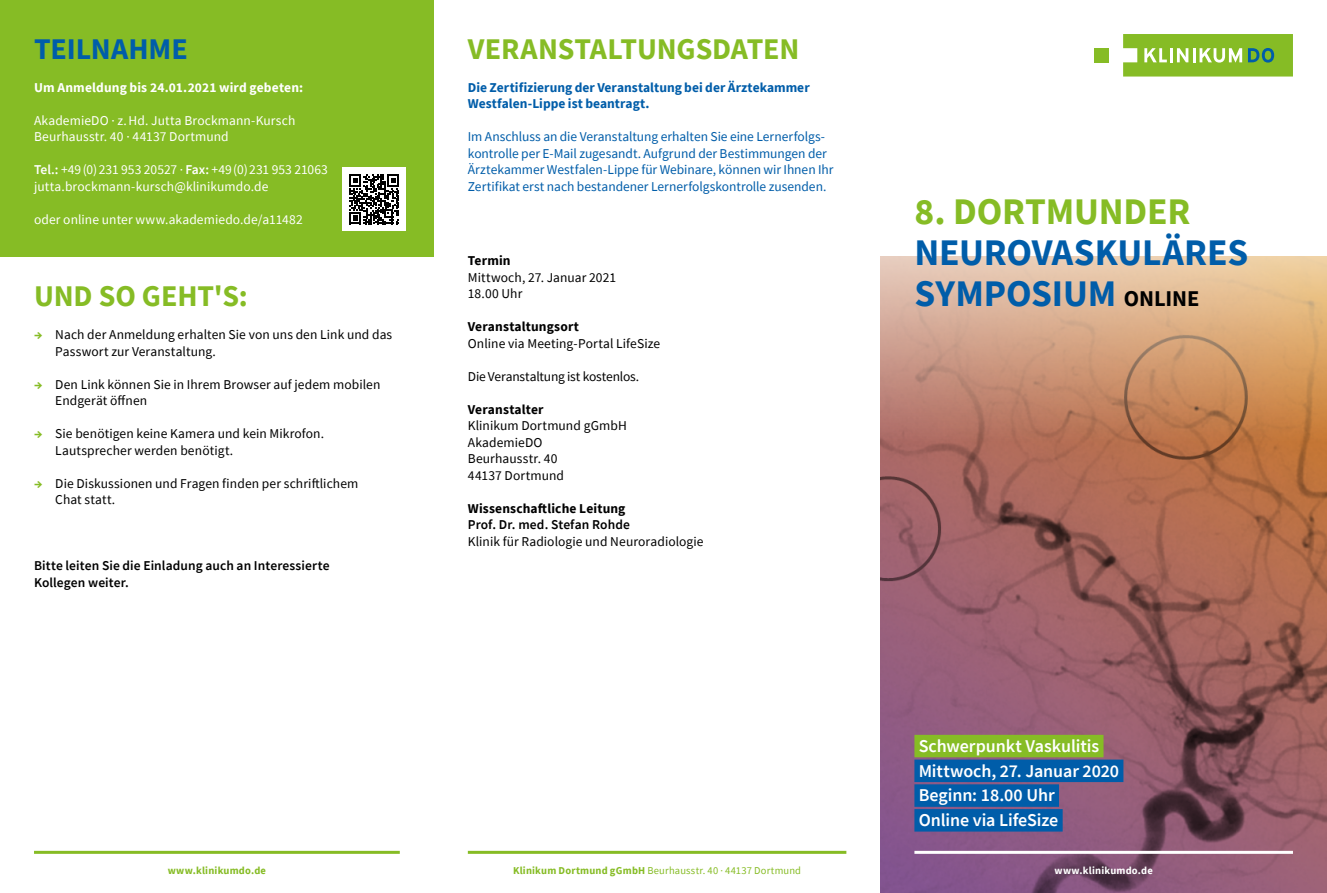
<style>
.page{position:relative;width:1327px;height:893px;background:#fff}
.page>*{position:absolute;margin:0;border:0;box-sizing:border-box;transform-origin:0 0}
.t1{font:700 37.5px/41.2px "Source Sans Pro";letter-spacing:-.005em;color:#005da9}
.t2{font:700 37.5px "Source Sans Pro";letter-spacing:-.005em;color:#86bc25}
.t3{font:700 30px "Source Sans Pro";letter-spacing:-.005em;color:#86bc25}
.t4{font:700 30px "Source Sans Pro";letter-spacing:-.005em;color:#005da9}
.t5{font:600 18px/24.8px "Source Sans Pro";letter-spacing:-.005em;color:#fff}
.t6{font:13.5px/16.5px "Source Sans Pro";letter-spacing:.005em;color:#000}
.t7{font:13.5px/16.5px "Source Sans Pro";color:#005da9}
.t8{font:13.5px/16.5px "Source Sans Pro";letter-spacing:.005em;color:#fff}
.t9{font:600 13.5px/16.5px "Source Sans Pro";letter-spacing:.005em;color:#000}
.t10{font:700 13.5px/16.5px "Source Sans Pro";color:#005da9}
.t11{font:700 13.5px "Source Sans Pro";letter-spacing:.01em;color:#000}
.t12{font:700 13.5px "Source Sans Pro";letter-spacing:.01em;color:#fff}
.t13{font:13.5px "Source Sans Pro";letter-spacing:-.015em;color:#000}
.t14{font:10.5px "Source Sans Pro";letter-spacing:.02em;color:#86bc25}
.t15{font:700 10.5px "Source Sans Pro";letter-spacing:.02em;color:#86bc25}
.t16{font:700 10.5px "Source Sans Pro";letter-spacing:.02em;color:#fff}
.s1{font-weight:600}
.s2{font-weight:700;color:#86bc25}
.s3{font-size:22.5px;color:#000}
.s4{font-weight:700}
</style>
<div class="page">
<svg style="left:880px;top:478px;width:447px;height:415px;background:#955d65"></svg>
<svg style="left:880px;top:256px;width:447px;height:222px;background:#cb9776"></svg>
<hr style="left:468px;top:851px;width:378px;height:3px;background:#86bc25">
<hr style="left:914px;top:851px;width:379px;height:3px;background:#fff">
<hr style="left:34px;top:851px;width:366px;height:3px;background:#86bc25">
<div style="left:1094px;top:48px;width:15px;height:14px;background:#86bc25"></div>
<svg style="left:1123px;top:34px;width:170px;height:43px;background:#91c244"></svg>
<div style="left:0;top:0;width:434px;height:257px;background:#86bc25"></div>
<div style="left:914px;top:735px;width:189px;height:22px;background:#86bc25"></div>
<div style="left:914px;top:760px;width:209px;height:22px;background:#005da9"></div>
<div style="left:914px;top:784px;width:145px;height:23px;background:#005da9"></div>
<div style="left:914px;top:809px;width:148px;height:23px;background:#005da9"></div>
<div style="left:342px;top:167px;width:64px;height:64px;background:#fff"></div>
<svg style="left:349px;top:174px;width:50px;height:50px"></svg>
<h2 class="t4" style="left:34px;top:28px;width:155px">TEILNAHME</h2>
<p class="t12" style="left:34px;top:78px;width:271px">Um Anmeldung bis 24.01.2021 wird gebeten:</p>
<p class="t8" style="left:34px;top:112px;width:263px">AkademieDO · z.Hd. Jutta Brockmann-Kursch<br>Beurhausstr. 40 · 44137 Dortmund</p>
<p class="t8" style="left:34px;top:161px;width:295px"><span class="s1">Tel.:</span> +49(0)231 953 20527 · <span class="s1">Fax:</span> +49(0)231 953 21063 jutta.brockmann-kursch@klinikumdo.de</p>
<p class="t8" style="left:34px;top:211px;width:270px">oder online unter www.akademiedo.de/a11482</p>
<h2 class="t3" style="left:34px;top:276px;width:215px">UND SO GEHT'S:</h2>
<p class="t6" style="left:55px;top:326px;width:338px;text-indent:-21px"><span class="s2">→</span> Nach der Anmeldung erhalten Sie von uns den Link und das<br>Passwort zur Veranstaltung.</p>
<p class="t6" style="left:55px;top:376px;width:327px;text-indent:-21px"><span class="s2">→</span> Den Link können Sie in Ihrem Browser auf jedem mobilen<br>Endgerät öffnen</p>
<p class="t6" style="left:55px;top:425px;width:270px;text-indent:-21px"><span class="s2">→</span> Sie benötigen keine Kamera und kein Mikrofon.<br>Lautsprecher werden benötigt.</p>
<p class="t6" style="left:55px;top:475px;width:305px;text-indent:-21px"><span class="s2">→</span> Die Diskussionen und Fragen finden per schriftlichem<br>Chat statt.</p>
<p class="t9" style="left:34px;top:557px;width:297px">Bitte leiten Sie die Einladung auch an Interessierte<br>Kollegen weiter.</p>
<h2 class="t3" style="left:468px;top:28px;width:333px">VERANSTALTUNGSDATEN</h2>
<p class="t10" style="left:468px;top:79px;width:343px">Die Zertifizierung der Veranstaltung bei der Ärztekammer<br>Westfalen-Lippe ist beantragt.</p>
<p class="t7" style="left:468px;top:128px;width:367px">Im Anschluss an die Veranstaltung erhalten Sie eine Lernerfolgs&shy;kontrolle per E-Mail zugesandt. Aufgrund der Bestimmungen der Ärztekammer Westfalen-Lippe für Webinare, können wir Ihnen Ihr Zertifikat erst nach bestandener Lernerfolgskontrolle zusenden.</p>
<p class="t11" style="left:468px;top:251px;width:44px">Termin</p>
<p class="t6" style="left:468px;top:269px;width:150px">Mittwoch, 27. Januar 2021<br>18.00 Uhr</p>
<p class="t11" style="left:468px;top:317px;width:113px">Veranstaltungsort</p>
<p class="t6" style="left:468px;top:335px;width:194px">Online via Meeting-Portal LifeSize</p>
<p class="t13" style="left:468px;top:367px;width:173px">Die Veranstaltung ist kostenlos.</p>
<p class="t11" style="left:468px;top:400px;width:77px">Veranstalter</p>
<p class="t6" style="left:468px;top:417px;width:161px">Klinikum Dortmund gGmbH<br>AkademieDO<br>Beurhausstr. 40<br>44137 Dortmund</p>
<p class="t11" style="left:468px;top:499px;width:159px">Wissenschaftliche Leitung</p>
<p class="t9" style="left:468px;top:516px;width:164px">Prof. Dr. med. Stefan Rohde</p>
<p class="t6" style="left:468px;top:533px;width:237px">Klinik für Radiologie und Neuroradiologie</p>
<h1 class="t2" style="left:914px;top:186px;width:277px">8. DORTMUNDER</h1>
<h1 class="t1" style="left:914px;top:231px;width:335px">NEUROVASKULÄRES<br>SYMPOSIUM <span class="s3">ONLINE</span></h1>
<h3 class="t5" style="left:918px;top:733px;width:202px">Schwerpunkt Vaskulitis<br>Mittwoch, 27. Januar 2020<br>Beginn: 18.00 Uhr<br>Online via LifeSize</h3>
<p class="t15" style="left:168px;top:864px;width:100px">www.klinikumdo.de</p>
<p class="t14" style="left:513px;top:864px;width:289px"><span class="s4">Klinikum Dortmund gGmbH</span> Beurhausstr. 40 · 44137 Dortmund</p>
<p class="t16" style="left:1054px;top:864px;width:100px">www.klinikumdo.de</p>
</div>
